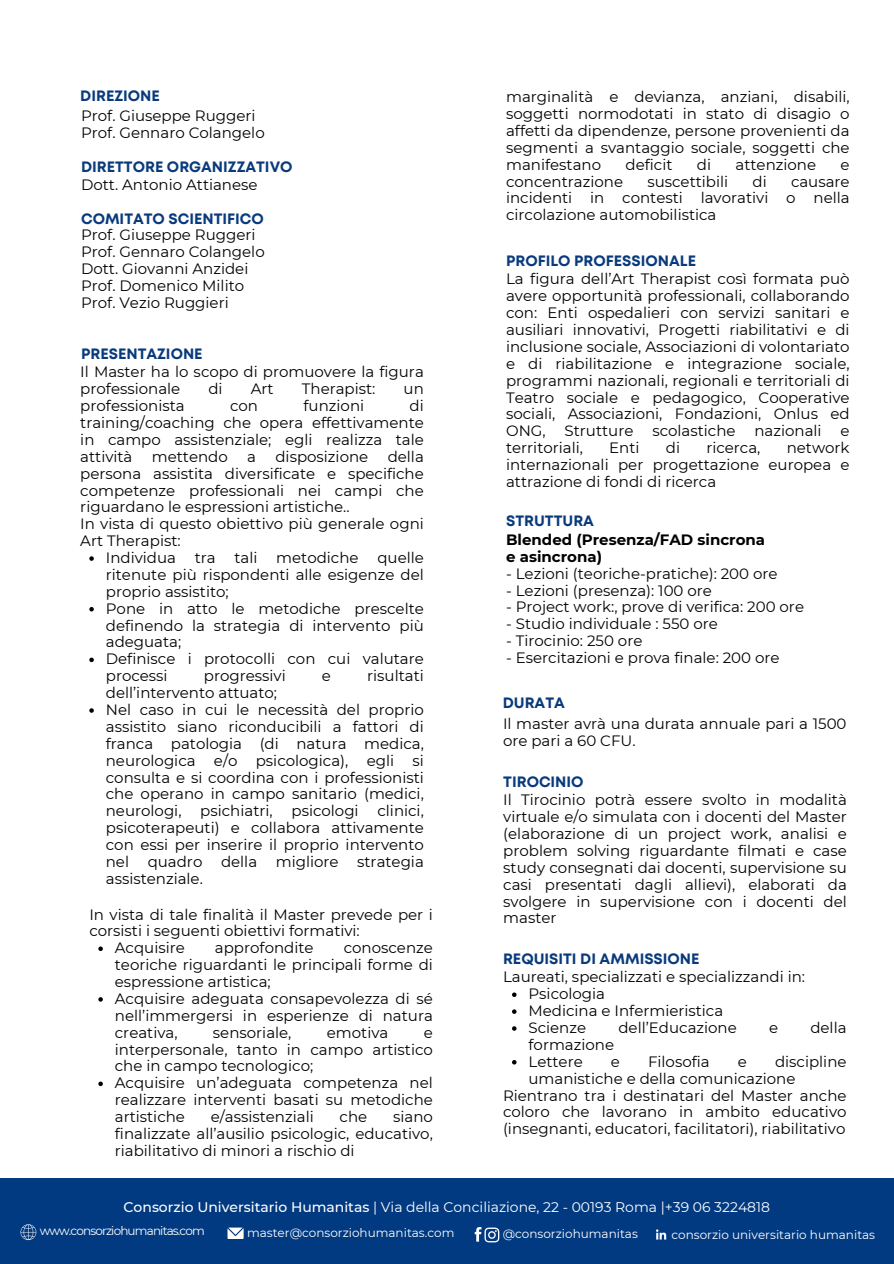
<style>
.page{position:relative;width:894px;height:1264px;background:#fff}
.page>*{position:absolute;margin:0;border:0;box-sizing:border-box;transform-origin:0 0}
.t1{font:15px/16.8px "Montserrat";color:#000;text-align:justify}
.t2{font:700 15px "Mont";color:#093a7c}
.t3{font:700 15px/16.8px "Montserrat";color:#000}
.t4{font:13.95px "Montserrat";color:#fff}
.t5{font:12px "Montserrat";color:#fff}
.t6{font:12px "Montserrat";letter-spacing:-.07em;color:#fff}
.s1{font-weight:500}
</style>
<div class="page">
<div style="left:0;top:1178px;width:893px;height:85px;background:#013a81"></div>
<svg style="left:21px;top:1224px;width:15px;height:15px"></svg>
<svg style="left:654px;top:1227px;width:14px;height:14px"></svg>
<svg style="left:655px;top:1229px;width:11px;height:10px"></svg>
<svg style="left:227px;top:1227px;width:16px;height:11px"></svg>
<svg style="left:474px;top:1227px;width:25px;height:15px"></svg>
<svg style="left:89px;top:556px;width:5px;height:5px"></svg>
<svg style="left:89px;top:607px;width:5px;height:4px"></svg>
<svg style="left:89px;top:657px;width:5px;height:5px"></svg>
<svg style="left:89px;top:708px;width:5px;height:4px"></svg>
<svg style="left:98px;top:946px;width:5px;height:5px"></svg>
<svg style="left:98px;top:997px;width:5px;height:4px"></svg>
<svg style="left:98px;top:1081px;width:5px;height:5px"></svg>
<svg style="left:512px;top:992px;width:4px;height:5px"></svg>
<svg style="left:512px;top:1009px;width:4px;height:4px"></svg>
<svg style="left:512px;top:1026px;width:4px;height:4px"></svg>
<svg style="left:512px;top:1060px;width:4px;height:4px"></svg>
<h1 class="t2" style="left:80px;top:90px;width:81px">DIREZIONE</h1>
<h1 class="t1" style="left:81px;top:107px;width:185px">Prof. Giuseppe Ruggeri<br>Prof. Gennaro Colangelo</h1>
<p class="t2" style="left:81px;top:161px;width:213px">DIRETTORE ORGANIZZATIVO</p>
<p class="t1" style="left:81px;top:176px;width:178px">Dott. Antonio Attianese</p>
<h2 class="t2" style="left:81px;top:213px;width:184px">COMITATO SCIENTIFICO</h2>
<p class="t1" style="left:81px;top:227px;width:185px;text-align:left">Prof. Giuseppe Ruggeri<br>Prof. Gennaro Colangelo<br>Dott. Giovanni Anzidei<br>Prof. Domenico Milito<br>Prof. Vezio Ruggieri</p>
<p class="t2" style="left:81px;top:348px;width:123px">PRESENTAZIONE</p>
<p class="t1" style="left:80px;top:363px;width:345px">Il Master ha lo scopo di promuovere la figura professionale</p>
<p class="t1" style="left:208px;top:380px;width:16px">di</p>
<p class="t1" style="left:251px;top:380px;width:24px">Art</p>
<p class="t1" style="left:302px;top:380px;width:75px">Therapist:</p>
<p class="t1" style="left:403px;top:380px;width:22px">un</p>
<p class="t1" style="left:80px;top:397px;width:106px">professionista</p>
<p class="t1" style="left:230px;top:397px;width:29px">con</p>
<p class="t1" style="left:303px;top:397px;width:62px">funzioni</p>
<p class="t1" style="left:80px;top:397px;width:345px;text-indent:329px">di training/coaching che opera effettivamente in campo assistenziale; egli realizza tale attività</p>
<p class="t1" style="left:80px;top:448px;width:345px;text-align:left;text-indent:307px">della persona assistita diversificate e specifiche competenze professionali nei campi che riguardano le espressioni artistiche..<br>In vista di questo obiettivo più generale ogni<br>Art Therapist:</p>
<p class="t1" style="left:106px;top:549px;width:319px">Individua tra tali metodiche quelle ritenute più rispondenti alle esigenze del proprio assistito;</p>
<h2 class="t1" style="left:106px;top:600px;width:319px">Pone in atto le metodiche prescelte definendo la strategia di intervento più adeguata;</h2>
<h1 class="t1" style="left:106px;top:650px;width:319px">Definisce i protocolli con cui valutare processi</h1>
<p class="t1" style="left:152px;top:448px;width:77px">mettendo</p>
<p class="t1" style="left:247px;top:448px;width:10px">a</p>
<p class="t1" style="left:275px;top:448px;width:94px">disposizione</p>
<h1 class="t1" style="left:204px;top:667px;width:83px">progressivi</h1>
<h1 class="t1" style="left:322px;top:667px;width:11px">e</h1>
<h1 class="t1" style="left:367px;top:667px;width:58px">risultati</h1>
<h1 class="t1" style="left:106px;top:684px;width:173px">dell’intervento attuato;</h1>
<h2 class="t1" style="left:106px;top:701px;width:319px">Nel caso in cui le necessità del proprio assistito siano riconducibili a fattori di franca patologia (di natura medica, neurologica e/o psicologica), egli si consulta e si coordina con i professionisti che operano in campo sanitario (medici, neurologi,</h2>
<h2 class="t1" style="left:106px;top:802px;width:319px;text-indent:271px">clinici, psicoterapeuti) e collabora attivamente con essi per inserire il proprio intervento nel quadro della migliore strategia assistenziale.</h2>
<h1 class="t1" style="left:89px;top:905px;width:345px">In vista di tale finalità il Master prevede per i corsisti i seguenti obiettivi formativi:</h1>
<h2 class="t1" style="left:115px;top:939px;width:71px">Acquisire</h2>
<h2 class="t1" style="left:215px;top:939px;width:100px">approfondite</h2>
<h2 class="t1" style="left:200px;top:802px;width:74px">psichiatri,</h2>
<h2 class="t1" style="left:291px;top:802px;width:69px">psicologi</h2>
<h2 class="t1" style="left:115px;top:939px;width:319px;text-indent:229px">conoscenze teoriche riguardanti le principali forme di espressione artistica;</h2>
<h1 class="t1" style="left:115px;top:990px;width:319px">Acquisire adeguata consapevolezza di sé nell’immergersi in esperienze di natura creativa,</h1>
<h1 class="t1" style="left:213px;top:1023px;width:80px">sensoriale,</h1>
<h1 class="t1" style="left:327px;top:1023px;width:63px">emotiva</h1>
<h1 class="t1" style="left:115px;top:1023px;width:319px;text-indent:309px">e interpersonale, tanto in campo artistico che in campo tecnologico;</h1>
<h2 class="t1" style="left:115px;top:1074px;width:319px">Acquisire un’adeguata competenza nel realizzare interventi basati su metodiche artistiche</h2>
<h2 class="t1" style="left:211px;top:1108px;width:104px">e/assistenziali</h2>
<h2 class="t1" style="left:339px;top:1108px;width:29px">che</h2>
<h2 class="t1" style="left:115px;top:1108px;width:319px;text-indent:278px">siano finalizzate all’ausilio psicologic, educativo, riabilitativo di minori a rischio di</h2>
<h1 class="t1" style="left:506px;top:88px;width:345px">marginalità e devianza, anziani, disabili, soggetti normodotati in stato di disagio o affetti da dipendenze, persone provenienti da segmenti a svantaggio sociale, soggetti che manifestano</h1>
<h1 class="t1" style="left:625px;top:156px;width:48px">deficit</h1>
<h1 class="t1" style="left:696px;top:156px;width:16px">di</h1>
<h1 class="t1" style="left:735px;top:156px;width:82px">attenzione</h1>
<h1 class="t1" style="left:840px;top:156px;width:11px">e</h1>
<h1 class="t1" style="left:506px;top:173px;width:118px">concentrazione</h1>
<h1 class="t1" style="left:647px;top:173px;width:82px">suscettibili</h1>
<h1 class="t1" style="left:752px;top:173px;width:16px">di</h1>
<h1 class="t1" style="left:506px;top:173px;width:345px;text-indent:285px">causare incidenti in contesti lavorativi o nella circolazione automobilistica</h1>
<p class="t2" style="left:506px;top:255px;width:191px">PROFILO PROFESSIONALE</p>
<h2 class="t1" style="left:506px;top:270px;width:345px">La figura dell’Art Therapist così formata può avere opportunità professionali, collaborando con: Enti ospedalieri con servizi sanitari e ausiliari innovativi, Progetti riabilitativi e di inclusione sociale, Associazioni di volontariato e di riabilitazione e integrazione sociale, programmi nazionali, regionali e territoriali di Teatro sociale e pedagogico, Cooperative sociali, Associazioni, Fondazioni, Onlus ed ONG,</h2>
<h2 class="t1" style="left:564px;top:422px;width:70px">Strutture</h2>
<h2 class="t1" style="left:652px;top:422px;width:85px">scolastiche</h2>
<h2 class="t1" style="left:754px;top:422px;width:69px">nazionali</h2>
<h2 class="t1" style="left:840px;top:422px;width:11px">e</h2>
<h2 class="t1" style="left:506px;top:439px;width:78px">territoriali,</h2>
<h2 class="t1" style="left:609px;top:439px;width:32px">Enti</h2>
<h2 class="t1" style="left:665px;top:439px;width:16px">di</h2>
<h2 class="t1" style="left:706px;top:439px;width:56px">ricerca,</h2>
<h2 class="t1" style="left:506px;top:439px;width:345px;text-indent:280px">network internazionali per progettazione europea e attrazione di fondi di ricerca</h2>
<h2 class="t2" style="left:506px;top:515px;width:89px">STRUTTURA</h2>
<h2 class="t3" style="left:506px;top:531px;width:260px">Blended (Presenza/FAD sincrona e asincrona)</h2>
<h2 class="t1" style="left:506px;top:565px;width:273px">- Lezioni (teoriche-pratiche): 200 ore</h2>
<h2 class="t1" style="left:506px;top:581px;width:207px">- Lezioni (presenza): 100 ore</h2>
<h2 class="t1" style="left:506px;top:598px;width:299px">- Project work:, prove di verifica: 200 ore</h2>
<h2 class="t1" style="left:506px;top:615px;width:213px">- Studio individuale : 550 ore</h2>
<h2 class="t1" style="left:506px;top:632px;width:138px">- Tirocinio: 250 ore</h2>
<h2 class="t1" style="left:506px;top:649px;width:275px">- Esercitazioni e prova finale: 200 ore</h2>
<h1 class="t2" style="left:502px;top:697px;width:64px">DURATA</h1>
<p class="t1" style="left:503px;top:715px;width:345px">Il master avrà una durata annuale pari a 1500 ore pari a 60 CFU.</p>
<p class="t2" style="left:503px;top:775px;width:82px">TIROCINIO</p>
<p class="t1" style="left:503px;top:791px;width:345px">Il Tirocinio potrà essere svolto in modalità virtuale e/o simulata con i docenti del Master (elaborazione di un project work, analisi e problem solving riguardante filmati e case study consegnati dai docenti, supervisione su casi presentati dagli allievi), elaborati da svolgere in supervisione con i docenti del master</p>
<p class="t2" style="left:503px;top:952px;width:198px">REQUISITI DI AMMISSIONE</p>
<h2 class="t1" style="left:503px;top:968px;width:303px">Laureati, specializzati e specializzandi in:</h2>
<p class="t1" style="left:528px;top:985px;width:78px">Psicologia</p>
<h2 class="t1" style="left:528px;top:1002px;width:196px">Medicina e Infermieristica</h2>
<p class="t1" style="left:528px;top:1019px;width:59px">Scienze</p>
<p class="t1" style="left:618px;top:1019px;width:120px">dell’Educazione</p>
<p class="t1" style="left:768px;top:1019px;width:11px">e</p>
<p class="t1" style="left:810px;top:1019px;width:38px">della</p>
<p class="t1" style="left:528px;top:1036px;width:87px">formazione</p>
<p class="t1" style="left:528px;top:1052px;width:56px">Lettere</p>
<p class="t1" style="left:610px;top:1052px;width:11px">e</p>
<p class="t1" style="left:648px;top:1052px;width:63px">Filosofia</p>
<p class="t1" style="left:737px;top:1052px;width:11px">e</p>
<p class="t1" style="left:528px;top:1052px;width:319px;text-indent:246px">discipline umanistiche e della comunicazione</p>
<p class="t1" style="left:503px;top:1086px;width:345px">Rientrano tra i destinatari del Master anche coloro che lavorano in ambito educativo (insegnanti, educatori, facilitatori), riabilitativo</p>
<h2 class="t4" style="left:123px;top:1198px;width:647px"><span class="s1">Consorzio Universitario Humanitas</span> | Via della Conciliazione, 22 - 00193 Roma |+39 06 3224818</h2>
<h1 class="t6" style="left:40px;top:1223px;width:167px">www.consorziohumanitas.com</h1>
<h2 class="t5" style="left:247px;top:1225px;width:209px">master@consorziohumanitas.com</h2>
<h2 class="t5" style="left:502px;top:1226px;width:137px">@consorziohumanitas</h2>
<h1 class="t5" style="left:671px;top:1226px;width:205px">consorzio universitario humanitas</h1>
</div>
